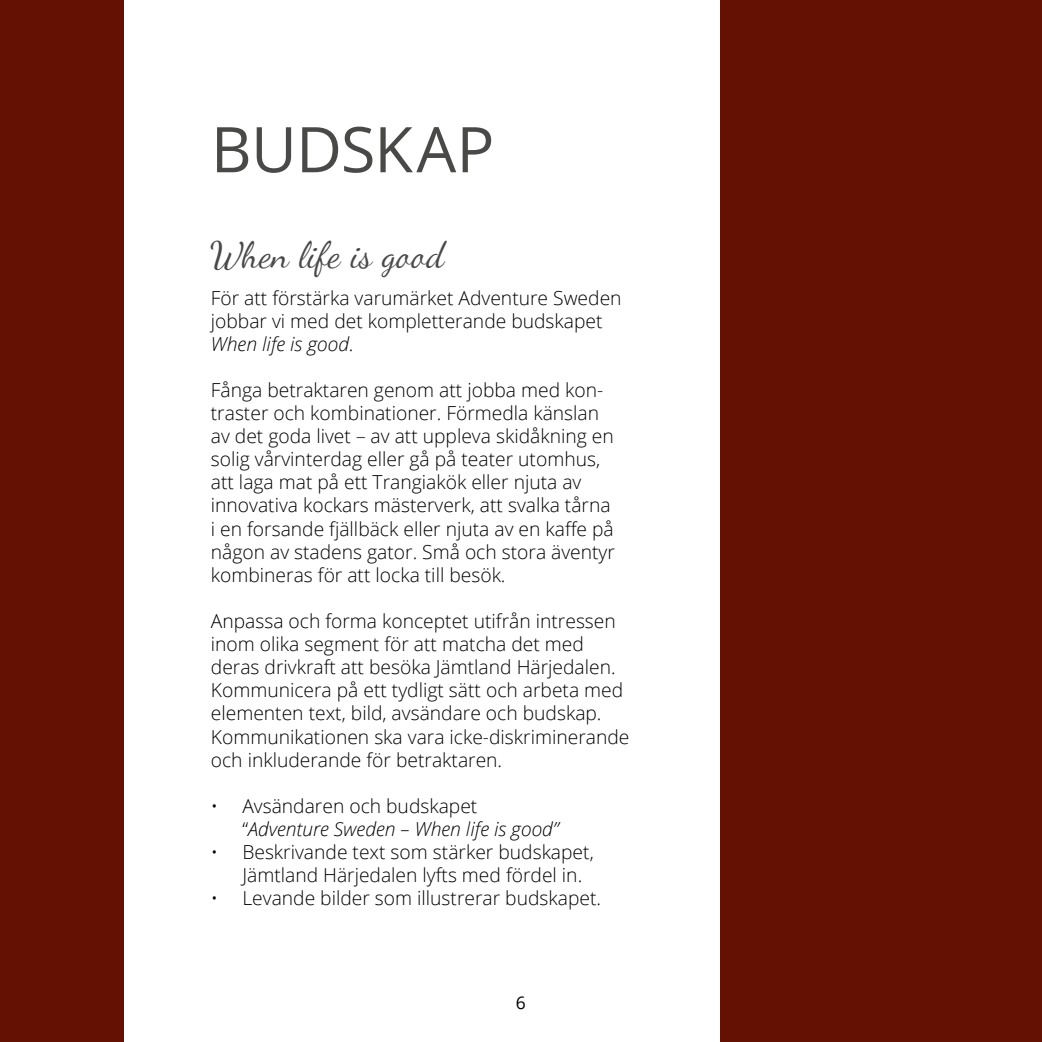
<style>
.page{position:relative;width:1042px;height:1042px;background:#641003}
.page>*{position:absolute;margin:0;border:0;box-sizing:border-box;transform-origin:0 0}
.t1{font:63px "Open Sans";letter-spacing:-.01em;color:#494948}
.t2{font:36.75px "Dancing Script OT";color:#494948}
.t3{font:300 19.25px/23.1px "Open Sans";color:#000}
.t4{font:italic 300 19.25px/23.1px "Open Sans";color:#000}
.t5{font:17.5px "Open Sans";color:#000}
.s1{font-style:italic}
.s2{font-style:normal}
</style>
<div class="page">
<div style="left:124px;top:0;width:595px;height:1042px;background:#fff"></div>
<h1 class="t1" style="left:211px;top:106px;width:285px">BUDSKAP</h1>
<h2 class="t2" style="left:211px;top:233px;width:235px">When life is good</h2>
<p class="t3" style="left:211px;top:285px;width:412px">För att förstärka varumärket Adventure Sweden jobbar vi med det kompletterande budskapet<br><span class="s1">When life is good</span>.</p>
<p class="t3" style="left:211px;top:378px;width:405px">Fånga betraktaren genom att jobba med kon&shy;traster och kombinationer. Förmedla känslan av det goda livet – av att uppleva skidåkning en solig vårvinterdag eller gå på teater utomhus, att laga mat på ett Trangiakök eller njuta av innovativa kockars mästerverk, att svalka tårna i en forsande fjällbäck eller njuta av en kaffe på någon av stadens gator. Små och stora äventyr kombineras för att locka till besök.</p>
<p class="t3" style="left:211px;top:609px;width:420px">Anpassa och forma konceptet utifrån intressen inom olika segment för att matcha det med deras drivkraft att besöka Jämtland Härjedalen.<br>Kommunicera på ett tydligt sätt och arbeta med elementen text, bild, avsändare och budskap.<br>Kommunikationen ska vara icke-diskriminerande och inkluderande för betraktaren.</p>
<p class="t4" style="left:242px;top:793px;width:318px;text-indent:-31px"><span class="s2">• Avsändaren och budskapet “</span>Adventure Sweden – When life is good”</p>
<p class="t3" style="left:242px;top:840px;width:353px;text-indent:-31px">• Beskrivande text som stärker budskapet,<br>Jämtland Härjedalen lyfts med fördel in.</p>
<p class="t3" style="left:211px;top:886px;width:392px">• Levande bilder som illustrerar budskapet.</p>
<p class="t5" style="left:516px;top:991px;width:12px">6</p>
</div>
